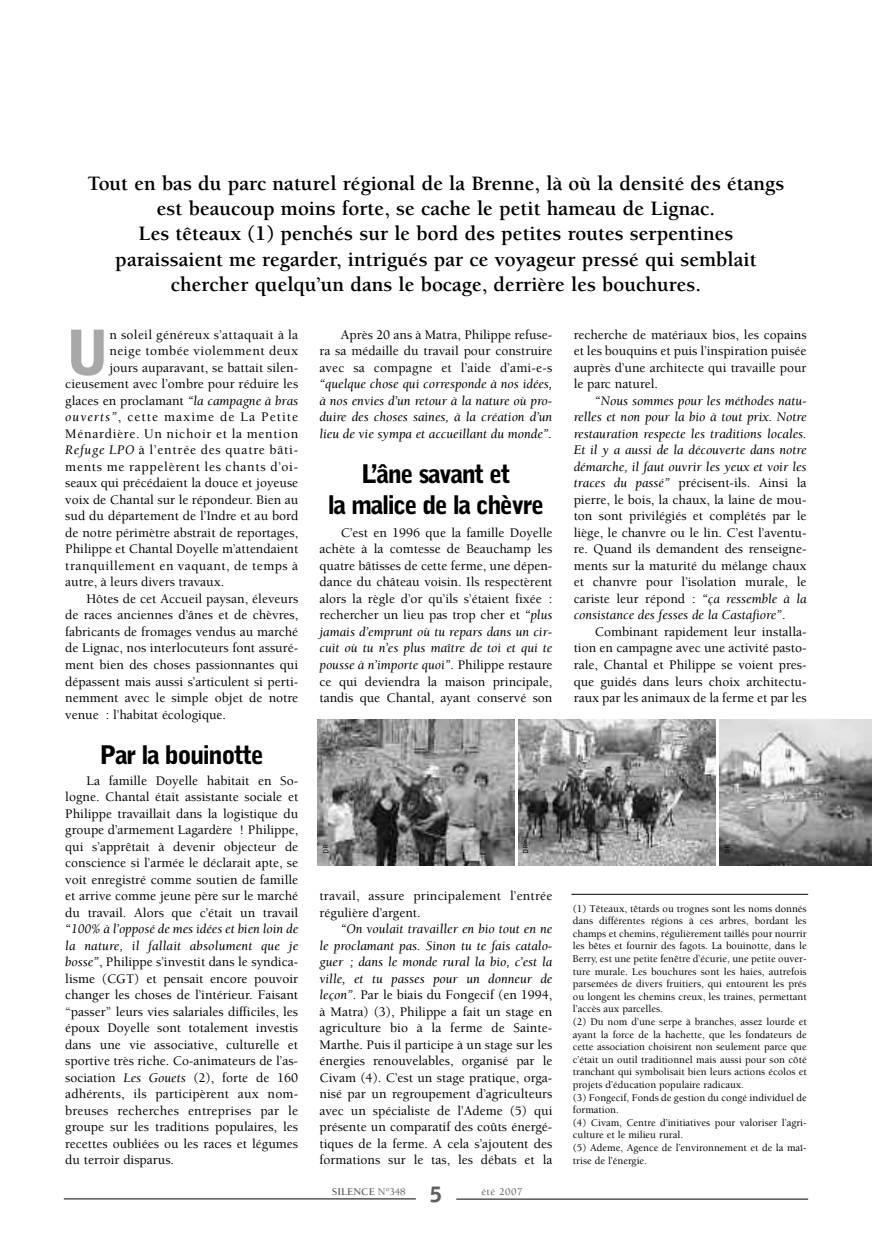
<style>
.page{position:relative;width:872px;height:1234px;background:#fff}
.page>*{position:absolute;margin:0;border:0;box-sizing:border-box;transform-origin:0 0}
.t1{font:900 61.2px "Bell Gothic";color:#a8a8a8}
.t2{font:900 25.5px/30.6px "Bell Gothic";letter-spacing:-.055em;color:#000;text-align:center}
.t3{font:700 21px/25.2px "Berkeley";color:#000;text-align:center}
.t4{font:900 21px "Bell Gothic";color:#5f5f5f}
.t5{font:500 13.5px/16.5px "Berkeley";color:#000;text-align:justify}
.t6{font:italic 13.5px/16.5px "Berkeley";color:#000;text-align:justify}
.t7{font:500 13.5px "Berkeley";letter-spacing:.055em;color:#000}
.t8{font:500 13.5px "Berkeley";letter-spacing:.035em;color:#000}
.t9{font:500 13.5px "Berkeley";letter-spacing:.06em;color:#000}
.t10{font:500 13.5px "Berkeley";letter-spacing:.08em;color:#000}
.t11{font:500 13.5px "Berkeley";letter-spacing:.025em;color:#000}
.t12{font:500 10.5px/12.6px "Berkeley";color:#000}
.t13{font:700 10.5px "Berkeley";color:#5f5f5f}
.t14{font:500 10.5px "Berkeley";letter-spacing:.055em;color:#5f5f5f}
.t15{font:300 7.5px "Bell Gothic";color:#000}
.s1{font-weight:400;font-style:italic}
.s2{font-weight:500}
</style>
<div class="page">
<hr style="left:64px;top:1198px;width:352px;height:1px;background:#000">
<hr style="left:456px;top:1198px;width:352px;height:1px;background:#000">
<img style="left:317px;top:719px;width:197px;height:146px">
<img style="left:518px;top:719px;width:197px;height:146px">
<img style="left:719px;top:719px;width:153px;height:146px">
<hr style="left:571px;top:893px;width:237px;height:1px;background:#000">
<p class="t3" style="left:88px;top:172px;width:698px">Tout en bas du parc naturel régional de la Brenne, là où la densité des étangs est beaucoup moins forte, se cache le petit hameau de Lignac.<br>Les têteaux (1) penchés sur le bord des petites routes serpentines paraissaient me regarder, intrigués par ce voyageur pressé qui semblait chercher quelqu’un dans le bocage, derrière les bouchures.</p>
<h1 class="t1" style="left:65px;top:329px;width:46px">U</h1>
<p class="t11" style="left:109px;top:329px;width:190px">n soleil généreux s’attaquait à la</p>
<p class="t8" style="left:109px;top:345px;width:190px">neige tombée violemment deux</p>
<p class="t5" style="left:109px;top:360px;width:190px">jours auparavant, se battait silen-</p>
<p class="t5" style="left:65px;top:377px;width:234px">cieusement avec l’ombre pour réduire les</p>
<p class="t5" style="left:65px;top:393px;width:234px">glaces en proclamant <span class="s1">“la campagne à bras</span></p>
<p class="t10" style="left:65px;top:411px;width:234px"><span class="s1">ouverts”</span>, cette maxime de La Petite</p>
<p class="t7" style="left:65px;top:428px;width:234px">Ménardière. Un nichoir et la mention</p>
<p class="t9" style="left:65px;top:444px;width:234px"><span class="s1">Refuge LPO</span> à l’entrée des quatre bâti-</p>
<p class="t7" style="left:65px;top:461px;width:234px">ments me rappelèrent les chants d’oi-</p>
<p class="t5" style="left:65px;top:476px;width:234px">seaux qui précédaient la douce et joyeuse</p>
<p class="t5" style="left:65px;top:492px;width:234px">voix de Chantal sur le répondeur. Bien au</p>
<p class="t5" style="left:65px;top:509px;width:234px">sud du département de l’Indre et au bord</p>
<p class="t5" style="left:65px;top:525px;width:234px">de notre périmètre abstrait de reportages,</p>
<p class="t5" style="left:65px;top:542px;width:234px">Philippe et Chantal Doyelle m’attendaient</p>
<p class="t8" style="left:65px;top:560px;width:234px">tranquillement en vaquant, de temps à</p>
<p class="t5" style="left:65px;top:575px;width:160px">autre, à leurs divers travaux.</p>
<p class="t5" style="left:87px;top:591px;width:213px">Hôtes de cet Accueil paysan, éleveurs</p>
<p class="t5" style="left:65px;top:608px;width:234px">de races anciennes d’ânes et de chèvres,</p>
<p class="t5" style="left:65px;top:624px;width:234px">fabricants de fromages vendus au marché</p>
<p class="t5" style="left:65px;top:641px;width:234px">de Lignac, nos interlocuteurs font assuré-</p>
<p class="t5" style="left:65px;top:657px;width:234px">ment bien des choses passionnantes qui</p>
<p class="t5" style="left:65px;top:674px;width:234px">dépassent mais aussi s’articulent si perti-</p>
<p class="t5" style="left:65px;top:690px;width:234px">nemment avec le simple objet de notre</p>
<p class="t5" style="left:65px;top:707px;width:162px">venue : l’habitat écologique.</p>
<h2 class="t2" style="left:100px;top:741px;width:166px">Par la bouinotte</h2>
<p class="t5" style="left:65px;top:773px;width:234px;text-indent:21px">La famille Doyelle habitait en So&shy;logne. Chantal était assistante sociale et Philippe travaillait dans la logistique du groupe d’armement Lagardère ! Philippe, qui s’apprêtait à devenir objecteur de conscience si l’armée le déclarait apte, se voit enregistré comme soutien de famille et arrive comme jeune père sur le marché du travail. Alors que c’était un travail</p>
<p class="t5" style="left:65px;top:921px;width:234px"><span class="s1">“100% à l’opposé de mes idées et bien loin de la nature, il fallait absolument que je bosse”</span>, Philippe s’investit dans le syndica&shy;lisme (CGT) et pensait encore pouvoir changer les choses de l’intérieur. Faisant “passer” leurs vies salariales difficiles, les époux Doyelle sont totalement investis dans une vie associative, culturelle et sportive très riche. Co-animateurs de l’as&shy;sociation <span class="s1">Les Gouets</span> (2), forte de 160 adhérents, ils participèrent aux nom&shy;breuses recherches entreprises par le groupe sur les traditions populaires, les recettes oubliées ou les races et légumes du terroir disparus.</p>
<p class="t5" style="left:319px;top:327px;width:234px;text-indent:21px">Après 20 ans à Matra, Philippe refuse&shy;ra sa médaille du travail pour construire avec sa compagne et l’aide d’ami-e-s</p>
<p class="t6" style="left:319px;top:377px;width:234px">“quelque chose qui corresponde à nos idées, à nos envies d’un retour à la nature où pro&shy;duire des choses saines, à la création d’un lieu de vie sympa et accueillant du monde”.</p>
<h2 class="t2" style="left:328px;top:460px;width:218px">L’âne savant et<br>la malice de la chèvre</h2>
<p class="t5" style="left:319px;top:525px;width:234px;text-indent:21px">C’est en 1996 que la famille Doyelle achète à la comtesse de Beauchamp les quatre bâtisses de cette ferme, une dépen&shy;dance du château voisin. Ils respectèrent alors la règle d’or qu’ils s’étaient fixée : rechercher un lieu pas trop cher et <span class="s1">“plus jamais d’emprunt où tu repars dans un cir&shy;cuit où tu n’es plus maître de toi et qui te pousse à n’importe quoi”</span>. Philippe restaure ce qui deviendra la maison principale, tandis que Chantal, ayant conservé son</p>
<p class="t5" style="left:573px;top:327px;width:234px">recherche de matériaux bios, les copains et les bouquins et puis l’inspiration puisée auprès d’une architecte qui travaille pour le parc naturel.</p>
<p class="t5" style="left:573px;top:393px;width:234px;text-indent:21px"><span class="s1">“Nous sommes pour les méthodes natu&shy;relles et non pour la bio à tout prix. Notre restauration respecte les traditions locales.<br>Et il y a aussi de la découverte dans notre démarche, il faut ouvrir les yeux et voir les traces du passé”</span> précisent-ils. Ainsi la pierre, le bois, la chaux, la laine de mou&shy;ton sont privilégiés et complétés par le liège, le chanvre ou le lin. C’est l’aventu&shy;re. Quand ils demandent des renseigne&shy;ments sur la maturité du mélange chaux et chanvre pour l’isolation murale, le cariste leur répond : <span class="s1">“ça ressemble à la consistance des fesses de la Castafiore”</span>.</p>
<p class="t5" style="left:573px;top:624px;width:234px;text-indent:21px">Combinant rapidement leur installa&shy;tion en campagne avec une activité pasto&shy;rale, Chantal et Philippe se voient pres&shy;que guidés dans leurs choix architectu&shy;raux par les animaux de la ferme et par les</p>
<p class="t15" style="left:323px;top:853px;width:12px;rotate:-90deg">DR</p>
<p class="t15" style="left:523px;top:853px;width:12px;rotate:-90deg">DR</p>
<p class="t15" style="left:724px;top:853px;width:12px;rotate:-90deg">DR</p>
<p class="t5" style="left:319px;top:888px;width:234px">travail, assure principalement l’entrée régulière d’argent.</p>
<p class="t5" style="left:319px;top:921px;width:234px;text-indent:21px"><span class="s1">“On voulait travailler en bio tout en ne le proclamant pas. Sinon tu te fais catalo&shy;guer ; dans le monde rural la bio, c’est la ville, et tu passes pour un donneur de leçon”.</span> Par le biais du Fongecif (en 1994, à Matra) (3), Philippe a fait un stage en agriculture bio à la ferme de Sainte-Marthe. Puis il participe à un stage sur les énergies renouvelables, organisé par le Civam (4). C’est un stage pratique, orga&shy;nisé par un regroupement d’agriculteurs avec un spécialiste de l’Ademe (5) qui présente un comparatif des coûts énergé&shy;tiques de la ferme. A cela s’ajoutent des formations sur le tas, les débats et la</p>
<h3 class="t4" style="left:430px;top:1185px;width:13px">5</h3>
<p class="t13" style="left:332px;top:1187px;width:75px">SILENCE <span class="s2">N°348</span></p>
<p class="t14" style="left:481px;top:1187px;width:43px">été 2007</p>
<p class="t12" style="left:573px;top:902px;width:235px">(1) Têteaux, têtards ou trognes sont les noms donnés dans différentes régions à ces arbres, bordant les champs et chemins, régulièrement taillés pour nourrir les bêtes et fournir des fagots. La bouinotte, dans le Berry, est une petite fenêtre d’écurie, une petite ouver&shy;ture murale. Les bouchures sont les haies, autrefois parsemées de divers fruitiers, qui entourent les prés ou longent les chemins creux, les traines, permettant l’accès aux parcelles.<br>(2) Du nom d’une serpe à branches, assez lourde et ayant la force de la hachette, que les fondateurs de cette association choisirent non seulement parce que c’était un outil traditionnel mais aussi pour son côté tranchant qui symbolisait bien leurs actions écolos et projets d’éducation populaire radicaux.<br>(3) Fongecif, Fonds de gestion du congé individuel de formation.<br>(4) Civam, Centre d’initiatives pour valoriser l’agri&shy;culture et le milieu rural.<br>(5) Ademe, Agence de l’environnement et de la maî&shy;trise de l’énergie.</p>
</div>
